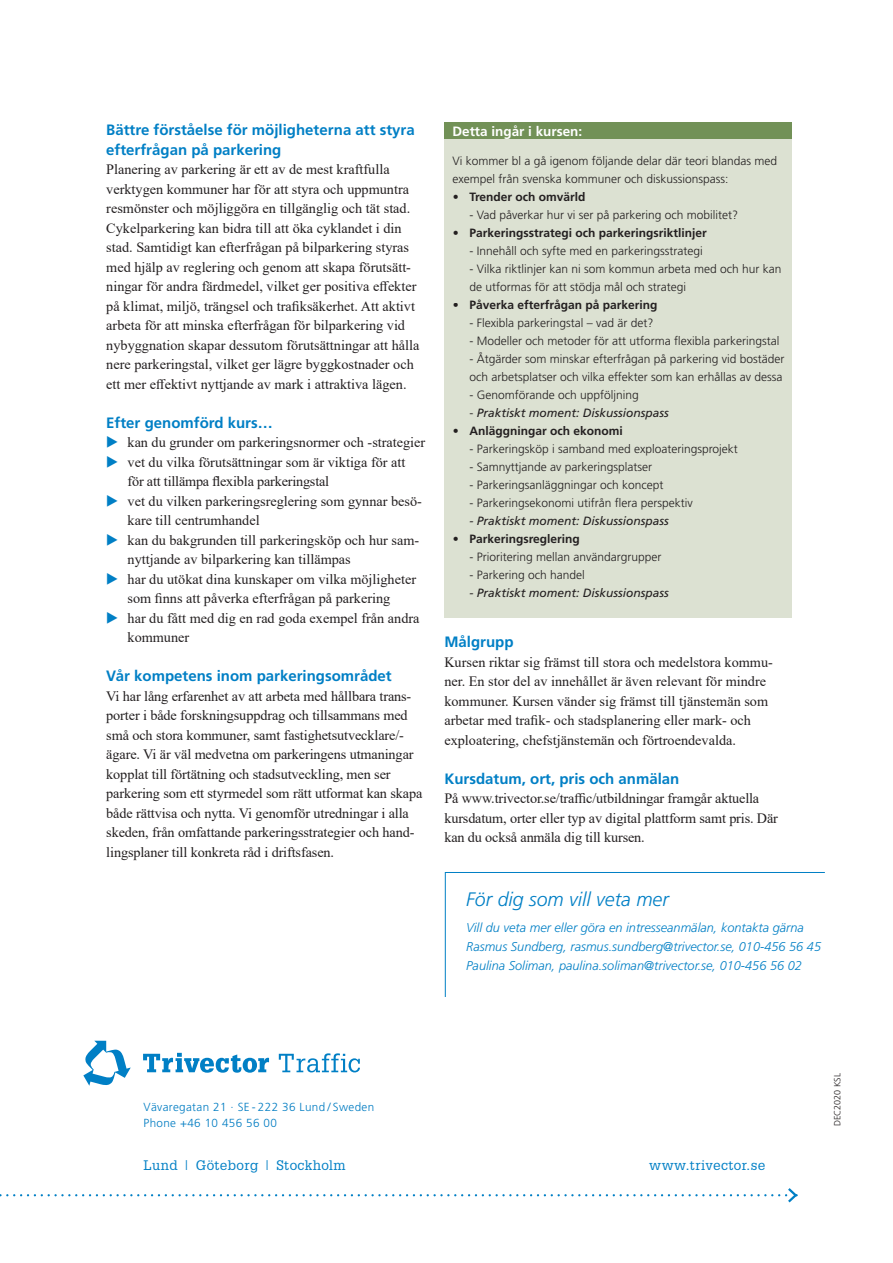
<style>
.page{position:relative;width:893px;height:1263px;background:#fff}
.page>*{position:absolute;margin:0;border:0;box-sizing:border-box;transform-origin:0 0}
.Fakta_kursiv_rubrik{font:italic 300 19.5px "Frutiger";color:#007fc5}
.Rubrik_baksida{font:700 15px/19.5px "Frutiger LT Std";color:#007fc5}
.Rubrik_baksida-2{font:14.25px/19.5px "Times New Roman";color:#231f20}
.Trafik_Processer_IT{font:13.5px "Glypha LT Std";letter-spacing:.03em;color:#007fc5}
.Fakta_rubrik_neg__pl{font:700 13.5px "Frutiger LT Std";color:#fff}
.Fakta_kursiv{font:italic 300 12.75px "Frutiger";color:#007fc5}
.Fakta_pos__platta{font:300 12px/18px "Frutiger";color:#231f20}
.t1{font:700 12px "Frutiger";color:#231f20}
.Fakta_pos__platta-2{font:italic 12px "Frutiger";color:#231f20}
.Fakta_rubrik_neg__pl-2{font:300 12px/18px "Frutiger";color:#231f20}
.Adress_vänsterställd{font:300 11.7px "Frutiger";letter-spacing:.03em;color:#007cc2}
.t2{font:300 9px "Frutiger";color:#231f20}
.s1{font-family:"European Pi Three";font-size:15px;color:#007fc5}
.s2{font-weight:300;font-style:normal}
</style>
<div class="page">
<svg style="left:0;top:1188px;width:798px;height:15px"></svg>
<svg style="left:445px;top:872px;width:380px;height:125px"></svg>
<svg style="left:83px;top:1041px;width:48px;height:45px"></svg>
<svg style="left:143px;top:1053px;width:217px;height:20px"></svg>
<div style="left:444px;top:123px;width:348px;height:495px;background:#dce1d2"></div>
<div style="left:444px;top:123px;width:348px;height:16px;background:#729157"></div>
<p class="Rubrik_baksida" style="left:106px;top:120px;width:310px">Bättre förståelse för möjligheterna att styra efterfrågan på parkering</p>
<p class="Rubrik_baksida-2" style="left:106px;top:159px;width:315px">Planering av parkering är ett av de mest kraftfulla verktygen kommuner har för att styra och uppmuntra resmönster och möjliggöra en tillgänglig och tät stad.<br>Cykelparkering kan bidra till att öka cyklandet i din stad. Samtidigt kan efterfrågan på bilparkering styras med hjälp av reglering och genom att skapa förutsätt&shy;ningar för andra färdmedel, vilket ger positiva effekter på klimat, miljö, trängsel och trafiksäkerhet. Att aktivt arbeta för att minska efterfrågan för bilparkering vid nybyggnation skapar dessutom förutsättningar att hålla nere parkeringstal, vilket ger lägre byggkostnader och ett mer effektivt nyttjande av mark i attraktiva lägen.</p>
<p class="Rubrik_baksida" style="left:106px;top:413px;width:168px">Efter genomförd kurs…</p>
<p class="Rubrik_baksida-2" style="left:106px;top:432px;width:320px"><span class="s1">E</span> kan du grunder om parkeringsnormer och -strategier</p>
<p class="Rubrik_baksida-2" style="left:106px;top:452px;width:301px"><span class="s1">E</span> vet du vilka förutsättningar som är viktiga för att</p>
<p class="Rubrik_baksida-2" style="left:128px;top:471px;width:203px">för att tillämpa flexibla parkeringstal</p>
<p class="Rubrik_baksida-2" style="left:128px;top:491px;width:296px;text-indent:-21px"><span class="s1">E</span> vet du vilken parkeringsreglering som gynnar besö&shy;kare till centrumhandel</p>
<p class="Rubrik_baksida-2" style="left:128px;top:530px;width:293px;text-indent:-21px"><span class="s1">E</span> kan du bakgrunden till parkeringsköp och hur sam&shy;nyttjande av bilparkering kan tillämpas</p>
<p class="Rubrik_baksida-2" style="left:106px;top:569px;width:311px;text-align:center"><span class="s1">E</span> har du utökat dina kunskaper om vilka möjligheter som finns att påverka efterfrågan på parkering</p>
<p class="Rubrik_baksida-2" style="left:128px;top:608px;width:294px;text-indent:-21px"><span class="s1">E</span> har du fått med dig en rad goda exempel från andra kommuner</p>
<p class="Rubrik_baksida" style="left:106px;top:666px;width:287px">Vår kompetens inom parkeringsområdet</p>
<p class="Rubrik_baksida-2" style="left:106px;top:686px;width:318px">Vi har lång erfarenhet av att arbeta med hållbara trans&shy;porter i både forskningsuppdrag och tillsammans med små och stora kommuner, samt fastighetsutvecklare/- ägare. Vi är väl medvetna om parkeringens utmaningar kopplat till förtätning och stadsutveckling, men ser parkering som ett styrmedel som rätt utformat kan skapa både rättvisa och nytta. Vi genomför utredningar i alla skeden, från omfattande parkeringsstrategier och hand&shy;lingsplaner till konkreta råd i driftsfasen.</p>
<p class="Fakta_rubrik_neg__pl" style="left:452px;top:123px;width:131px">Detta ingår i kursen:</p>
<p class="Fakta_rubrik_neg__pl-2" style="left:452px;top:152px;width:326px">Vi kommer bl a gå igenom följande delar där teori blandas med exempel från svenska kommuner och diskussionspass:</p>
<p class="t1" style="left:453px;top:190px;width:134px">• Trender och omvärld</p>
<p class="Fakta_pos__platta" style="left:469px;top:206px;width:270px">- Vad påverkar hur vi ser på parkering och mobilitet?</p>
<p class="t1" style="left:453px;top:226px;width:255px">• Parkeringsstrategi och parkeringsriktlinjer</p>
<p class="Fakta_pos__platta" style="left:469px;top:242px;width:235px">- Innehåll och syfte med en parkeringsstrategi</p>
<p class="Fakta_pos__platta" style="left:469px;top:260px;width:314px">- Vilka riktlinjer kan ni som kommun arbeta med och hur kan de utformas för att stödja mål och strategi</p>
<p class="t1" style="left:453px;top:298px;width:206px">• Påverka efterfrågan på parkering</p>
<p class="Fakta_pos__platta" style="left:469px;top:314px;width:185px">- Flexibla parkeringstal – vad är det?</p>
<p class="Fakta_pos__platta" style="left:469px;top:332px;width:312px">- Modeller och metoder för att utforma flexibla parkeringstal</p>
<p class="Fakta_pos__platta" style="left:469px;top:350px;width:317px">- Åtgärder som minskar efterfrågan på parkering vid bostäder och arbetsplatser och vilka effekter som kan erhållas av dessa</p>
<p class="Fakta_pos__platta" style="left:469px;top:386px;width:171px">- Genomförande och uppföljning</p>
<p class="Fakta_pos__platta-2" style="left:469px;top:406px;width:201px"><span class="s2">-</span> Praktiskt moment: Diskussionspass</p>
<p class="t1" style="left:453px;top:424px;width:171px">• Anläggningar och ekonomi</p>
<p class="Fakta_pos__platta" style="left:469px;top:440px;width:270px">- Parkeringsköp i samband med exploateringsprojekt</p>
<p class="Fakta_pos__platta" style="left:469px;top:458px;width:184px">- Samnyttjande av parkeringsplatser</p>
<p class="Fakta_pos__platta" style="left:469px;top:476px;width:196px">- Parkeringsanläggningar och koncept</p>
<p class="Fakta_pos__platta" style="left:469px;top:494px;width:225px">- Parkeringsekonomi utifrån flera perspektiv</p>
<p class="Fakta_pos__platta-2" style="left:469px;top:514px;width:201px">- Praktiskt moment: Diskussionspass</p>
<p class="t1" style="left:453px;top:532px;width:128px">• Parkeringsreglering</p>
<p class="Fakta_pos__platta" style="left:469px;top:548px;width:194px">- Prioritering mellan användargrupper</p>
<p class="Fakta_pos__platta" style="left:469px;top:566px;width:117px">- Parkering och handel</p>
<p class="Fakta_pos__platta-2" style="left:469px;top:586px;width:201px">- Praktiskt moment: Diskussionspass</p>
<p class="Rubrik_baksida" style="left:444px;top:632px;width:71px">Målgrupp</p>
<p class="Rubrik_baksida-2" style="left:444px;top:652px;width:330px">Kursen riktar sig främst till stora och medelstora kommu&shy;ner. En stor del av innehållet är även relevant för mindre kommuner. Kursen vänder sig främst till tjänstemän som arbetar med trafik- och stadsplanering eller mark- och exploatering, chefstjänstemän och förtroendevalda.</p>
<p class="Rubrik_baksida" style="left:444px;top:769px;width:237px">Kursdatum, ort, pris och anmälan</p>
<p class="Rubrik_baksida-2" style="left:444px;top:788px;width:335px">På www.trivector.se/traffic/utbildningar framgår aktuella kursdatum, orter eller typ av digital plattform samt pris. Där kan du också anmäla dig till kursen.</p>
<p class="Fakta_kursiv_rubrik" style="left:466px;top:888px;width:204px">För dig som vill veta mer</p>
<p class="Fakta_kursiv" style="left:466px;top:921px;width:339px">Vill du veta mer eller göra en intresseanmälan, kontakta gärna</p>
<p class="Fakta_kursiv" style="left:466px;top:939px;width:356px">Rasmus Sundberg, rasmus.sundberg@trivector.se, 010-456 56 45</p>
<p class="Fakta_kursiv" style="left:466px;top:958px;width:337px">Paulina Soliman, paulina.soliman@trivector.se, 010-456 56 02</p>
<p class="Adress_vänsterställd" style="left:144px;top:1100px;width:232px">Vävaregatan 21 · SE - 222 36 Lund / Sweden</p>
<p class="Adress_vänsterställd" style="left:144px;top:1116px;width:135px">Phone +46 10 456 56 00</p>
<p class="Trafik_Processer_IT" style="left:144px;top:1157px;width:203px">Lund | Göteborg | Stockholm</p>
<p class="Trafik_Processer_IT" style="left:649px;top:1157px;width:118px">www.trivector.se</p>
<p class="t2" style="left:832px;top:1126px;width:55px;rotate:-90deg">DEC2020 KSL</p>
</div>
